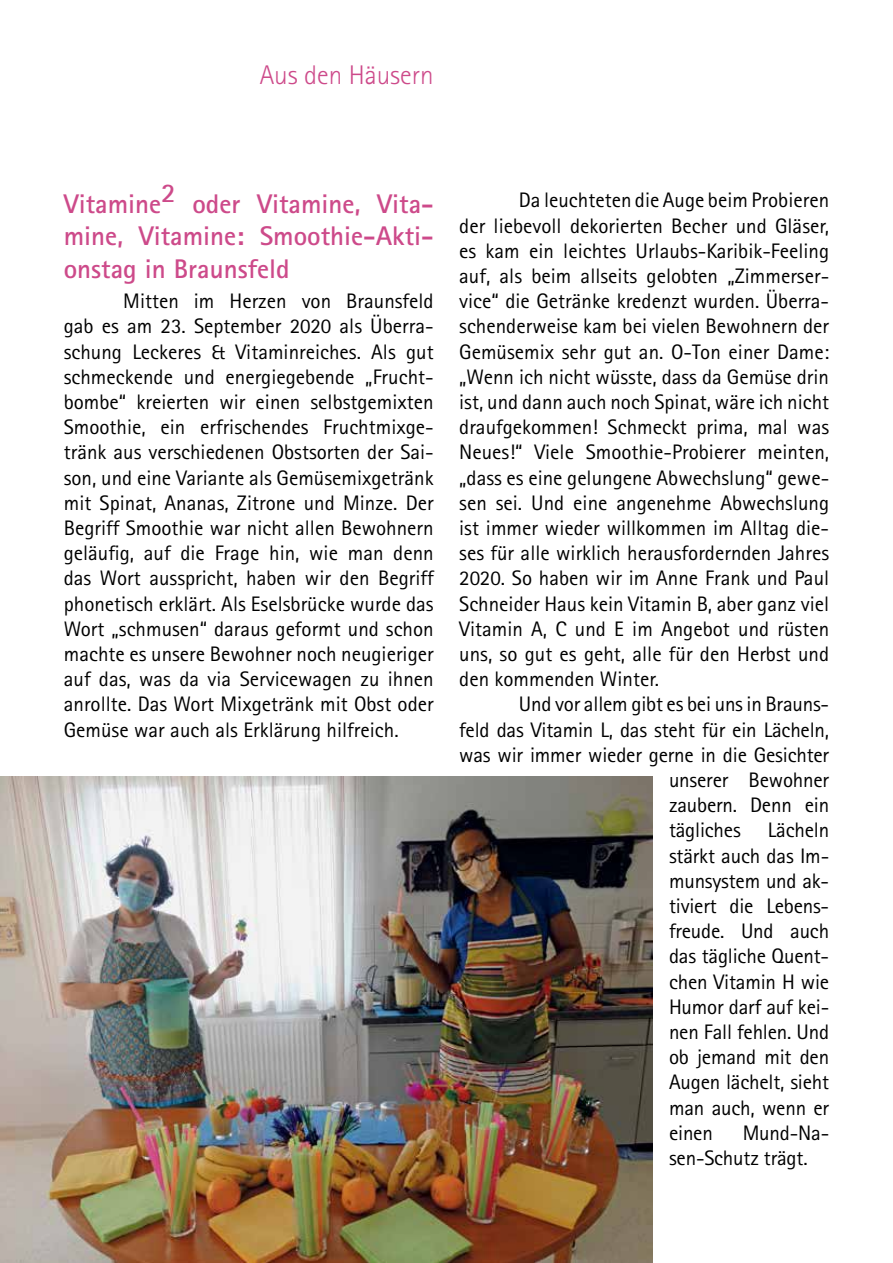
<style>
.page{position:relative;width:893px;height:1263px;background:#fff}
.page>*{position:absolute;margin:0;border:0;box-sizing:border-box;transform-origin:0 0}
.t1{font:700 27px/32.4px "Rotis Sans Serif";color:#cd4a8a;text-align:justify}
.t2{font:300 27px "Rotis Sans Serif";color:#cd4a8a}
.t3{font:21px/25.2px "Rotis Sans Serif";letter-spacing:-.01em;color:#000;text-align:justify}
</style>
<div class="page">
<img style="left:0;top:776px;width:652px;height:487px">
<p class="t2" style="left:260px;top:59px;width:175px">Aus den Häusern</p>
<p class="t1" style="left:64px;top:187px;width:371px">Vitamine2 oder Vitamine, Vita&shy;mine, Vitamine: Smoothie-Akti&shy;onstag in Braunsfeld</p>
<p class="t3" style="left:64px;top:288px;width:371px;text-indent:60px">Mitten im Herzen von Braunsfeld gab es am 23. September 2020 als Überra&shy;schung Leckeres &amp; Vitaminreiches. Als gut schmeckende und energiegebende „Frucht&shy;bombe“ kreierten wir einen selbstgemixten Smoothie, ein erfrischendes Fruchtmixge&shy;tränk aus verschiedenen Obstsorten der Sai&shy;son, und eine Variante als Gemüsemixgetränk mit Spinat, Ananas, Zitrone und Minze. Der Begriff Smoothie war nicht allen Bewohnern geläufig, auf die Frage hin, wie man denn das Wort ausspricht, haben wir den Begriff phonetisch erklärt. Als Eselsbrücke wurde das Wort „schmusen“ daraus geformt und schon machte es unsere Bewohner noch neugieriger auf das, was da via Servicewagen zu ihnen anrollte. Das Wort Mixgetränk mit Obst oder Gemüse war auch als Erklärung hilfreich.</p>
<p class="t3" style="left:459px;top:187px;width:371px;text-indent:60px">Da leuchteten die Auge beim Probieren der liebevoll dekorierten Becher und Gläser, es kam ein leichtes Urlaubs-Karibik-Feeling auf, als beim allseits gelobten „Zimmerser&shy;vice“ die Getränke kredenzt wurden. Überra&shy;schenderweise kam bei vielen Bewohnern der Gemüsemix sehr gut an. O-Ton einer Dame: „Wenn ich nicht wüsste, dass da Gemüse drin ist, und dann auch noch Spinat, wäre ich nicht draufgekommen! Schmeckt prima, mal was Neues!“ Viele Smoothie-Probierer meinten, „dass es eine gelungene Abwechslung“ gewe&shy;sen sei. Und eine angenehme Abwechslung ist immer wieder willkommen im Alltag die&shy;ses für alle wirklich herausfordernden Jahres 2020. So haben wir im Anne Frank und Paul Schneider Haus kein Vitamin B, aber ganz viel Vitamin A, C und E im Angebot und rüsten uns, so gut es geht, alle für den Herbst und den kommenden Winter.</p>
<p class="t3" style="left:519px;top:691px;width:312px">Und vor allem gibt es bei uns in Brauns-</p>
<p class="t3" style="left:459px;top:717px;width:371px">feld das Vitamin L, das steht für ein Lächeln,</p>
<p class="t3" style="left:459px;top:742px;width:371px">was wir immer wieder gerne in die Gesichter</p>
<p class="t3" style="left:669px;top:767px;width:162px">unserer Bewohner</p>
<p class="t3" style="left:669px;top:792px;width:162px">zaubern. Denn ein</p>
<p class="t3" style="left:669px;top:817px;width:73px">tägliches</p>
<p class="t3" style="left:669px;top:817px;width:162px;text-indent:99px">Lächeln stärkt auch das Im&shy;munsystem und ak&shy;tiviert die Lebens&shy;freude. Und auch das tägliche Quent&shy;chen Vitamin H wie Humor darf auf kei&shy;nen Fall fehlen. Und ob jemand mit den Augen lächelt, sieht man auch, wenn er einen</p>
<p class="t3" style="left:669px;top:1120px;width:162px;text-indent:74px">Mund-Na&shy;sen-Schutz trägt.</p>
</div>
